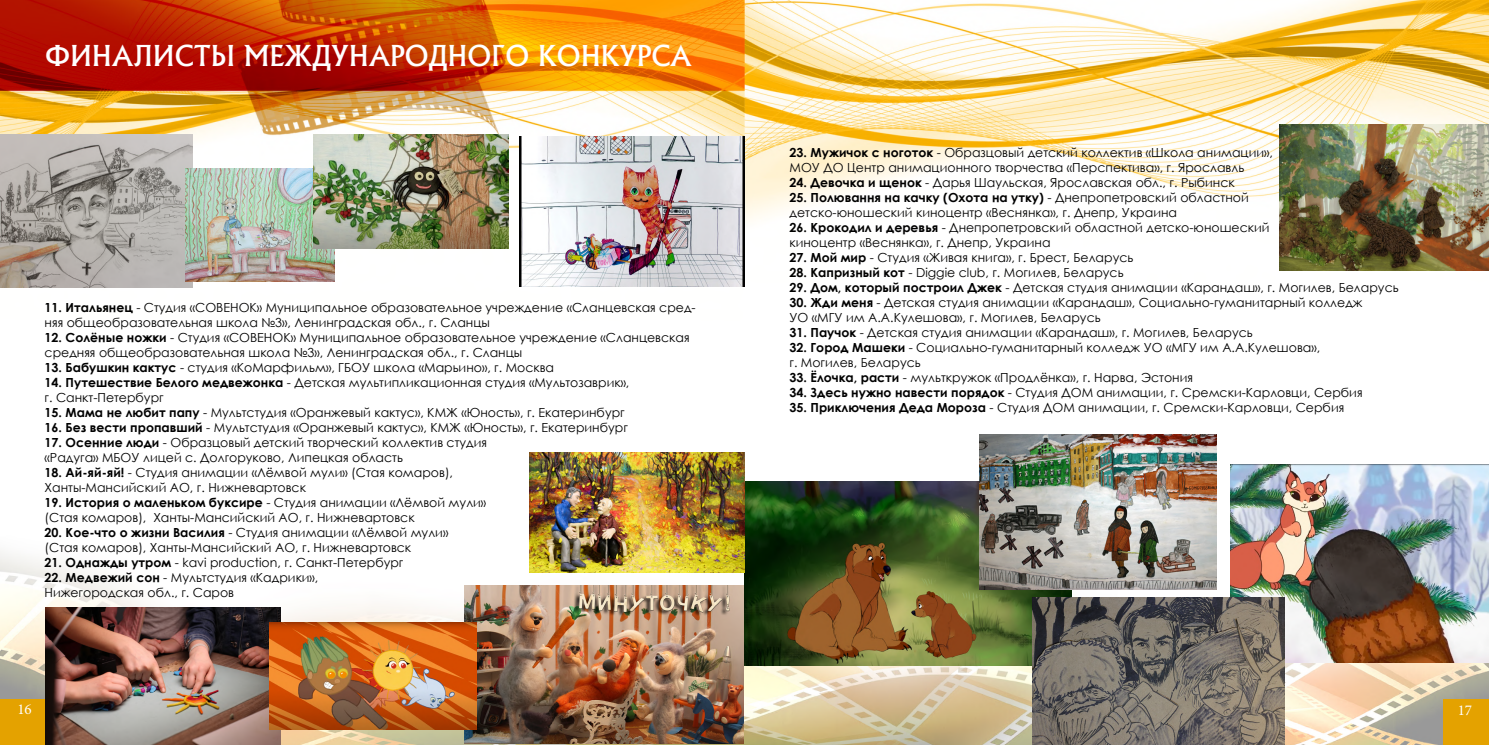
<style>
.page{position:relative;width:1489px;height:745px;background:#fff}
.page>*{position:absolute;margin:0;border:0;box-sizing:border-box;transform-origin:0 0}
.t1{font:500 27.5px "Albertus";color:#fff}
.t2{font:15px "Minion Pro";color:#fff}
.t3{font:12.5px/15px "Century Gothic";color:#000}
.s1{font-weight:700}
</style>
<div class="page">
<img style="left:0;top:0;width:1488px;height:744px">
<div style="left:1443px;top:699px;width:45px;height:45px;background:#e4a200"></div>
<div style="left:0;top:699px;width:45px;height:45px;background:#e4a200"></div>
<img style="left:0;top:135px;width:192px;height:153px">
<img style="left:185px;top:168px;width:149px;height:113px">
<img style="left:519px;top:136px;width:225px;height:150px">
<img style="left:464px;top:585px;width:280px;height:157px">
<img style="left:744px;top:481px;width:327px;height:183px">
<img style="left:1230px;top:464px;width:258px;height:198px">
<img style="left:1032px;top:597px;width:251px;height:147px">
<img style="left:1279px;top:124px;width:209px;height:146px">
<img style="left:45px;top:607px;width:235px;height:137px">
<img style="left:529px;top:452px;width:215px;height:120px">
<img style="left:269px;top:622px;width:207px;height:107px">
<img style="left:313px;top:135px;width:195px;height:113px">
<img style="left:979px;top:434px;width:237px;height:155px">
<h1 class="t1" style="left:45px;top:39px;width:648px">ФИНАЛИСТЫ МЕЖДУНАРОДНОГО КОНКУРСА</h1>
<p class="t3" style="left:45px;top:299px;width:652px"><span class="s1">11. Итальянец</span> - Студия «СОВЕНОК» Муниципальное образовательное учреждение «Сланцевская сред&shy;няя общеобразовательная школа №3», Ленинградская обл., г. Сланцы</p>
<p class="t3" style="left:45px;top:329px;width:646px"><span class="s1">12. Солёные ножки</span> - Студия «СОВЕНОК» Муниципальное образовательное учреждение «Сланцевская средняя общеобразовательная школа №3», Ленинградская обл., г. Сланцы</p>
<p class="t3" style="left:45px;top:359px;width:511px"><span class="s1">13. Бабушкин кактус</span> - студия «КоМарфильм», ГБОУ школа «Марьино», г. Москва</p>
<p class="t3" style="left:45px;top:374px;width:586px"><span class="s1">14. Путешествие Белого медвежонка</span> - Детская мультипликационная студия «Мультозаврик», г. Санкт-Петербург</p>
<p class="t3" style="left:45px;top:404px;width:581px"><span class="s1">15. Мама не любит папу</span> - Мультстудия «Оранжевый кактус», КМЖ «Юность», г. Екатеринбург</p>
<p class="t3" style="left:45px;top:419px;width:584px"><span class="s1">16. Без вести пропавший</span> - Мультстудия «Оранжевый кактус», КМЖ «Юность», г. Екатеринбург</p>
<p class="t3" style="left:45px;top:434px;width:444px"><span class="s1">17. Осенние люди</span> - Образцовый детский творческий коллектив студия «Радуга» МБОУ лицей с. Долгоруково, Липецкая область</p>
<p class="t3" style="left:45px;top:464px;width:410px"><span class="s1">18. Ай-яй-яй!</span> - Студия анимации «Лёмвой мули» (Стая комаров),<br>Ханты-Мансийский АО, г. Нижневартовск</p>
<p class="t3" style="left:45px;top:494px;width:443px"><span class="s1">19. История о маленьком буксире</span> - Студия анимации «Лёмвой мули» (Стая комаров), Ханты-Мансийский АО, г. Нижневартовск</p>
<p class="t3" style="left:45px;top:524px;width:405px"><span class="s1">20. Кое-что о жизни Василия</span> - Студия анимации «Лёмвой мули» (Стая комаров), Ханты-Мансийский АО, г. Нижневартовск</p>
<p class="t3" style="left:45px;top:554px;width:360px"><span class="s1">21. Однажды утром</span> - kavi production, г. Санкт-Петербург</p>
<p class="t3" style="left:45px;top:569px;width:275px"><span class="s1">22. Медвежий сон</span> - Мультстудия «Кадрики»,<br>Нижегородская обл., г. Саров</p>
<p class="t3" style="left:789px;top:144px;width:485px"><span class="s1">23. Мужичок с ноготок</span> - Образцовый детский коллектив «Школа анимации»,<br>МОУ ДО Центр анимационного творчества «Перспектива», г. Ярославль</p>
<p class="t3" style="left:789px;top:174px;width:446px"><span class="s1">24. Девочка и щенок</span> - Дарья Шаульская, Ярославская обл., г. Рыбинск</p>
<p class="t3" style="left:789px;top:189px;width:460px"><span class="s1">25. Полювання на качку (Охота на утку)</span> - Днепропетровский областной детско-юношеский киноцентр «Веснянка», г. Днепр, Украина</p>
<p class="t3" style="left:789px;top:219px;width:481px"><span class="s1">26. Крокодил и деревья</span> - Днепропетровский областной детско-юношеский киноцентр «Веснянка», г. Днепр, Украина</p>
<p class="t3" style="left:789px;top:249px;width:345px"><span class="s1">27. Мой мир</span> - Студия «Живая книга», г. Брест, Беларусь</p>
<p class="t3" style="left:789px;top:264px;width:335px"><span class="s1">28. Капризный кот</span> - Diggie club, г. Могилев, Беларусь</p>
<p class="t3" style="left:789px;top:279px;width:610px"><span class="s1">29. Дом, который построил Джек</span> - Детская студия анимации «Карандаш», г. Могилев, Беларусь</p>
<p class="t3" style="left:789px;top:294px;width:574px"><span class="s1">30. Жди меня</span> - Детская студия анимации «Карандаш», Социально-гуманитарный колледж<br>УО «МГУ им А.А.Кулешова», г. Могилев, Беларусь</p>
<p class="t3" style="left:789px;top:324px;width:465px"><span class="s1">31. Паучок</span> - Детская студия анимации «Карандаш», г. Могилев, Беларусь</p>
<p class="t3" style="left:789px;top:339px;width:532px"><span class="s1">32. Город Машеки</span> - Социально-гуманитарный колледж УО «МГУ им А.А.Кулешова», г. Могилев, Беларусь</p>
<p class="t3" style="left:789px;top:369px;width:405px"><span class="s1">33. Ёлочка, расти</span> - мульткружок «Продлёнка», г. Нарва, Эстония</p>
<p class="t3" style="left:789px;top:384px;width:574px"><span class="s1">34. Здесь нужно навести порядок</span> - Студия ДОМ анимации, г. Сремски-Карловци, Сербия</p>
<p class="t3" style="left:789px;top:399px;width:556px"><span class="s1">35. Приключения Деда Мороза</span> - Студия ДОМ анимации, г. Сремски-Карловци, Сербия</p>
<p class="t2" style="left:17px;top:698px;width:16px">16</p>
<p class="t2" style="left:1457px;top:700px;width:16px">17</p>
</div>
